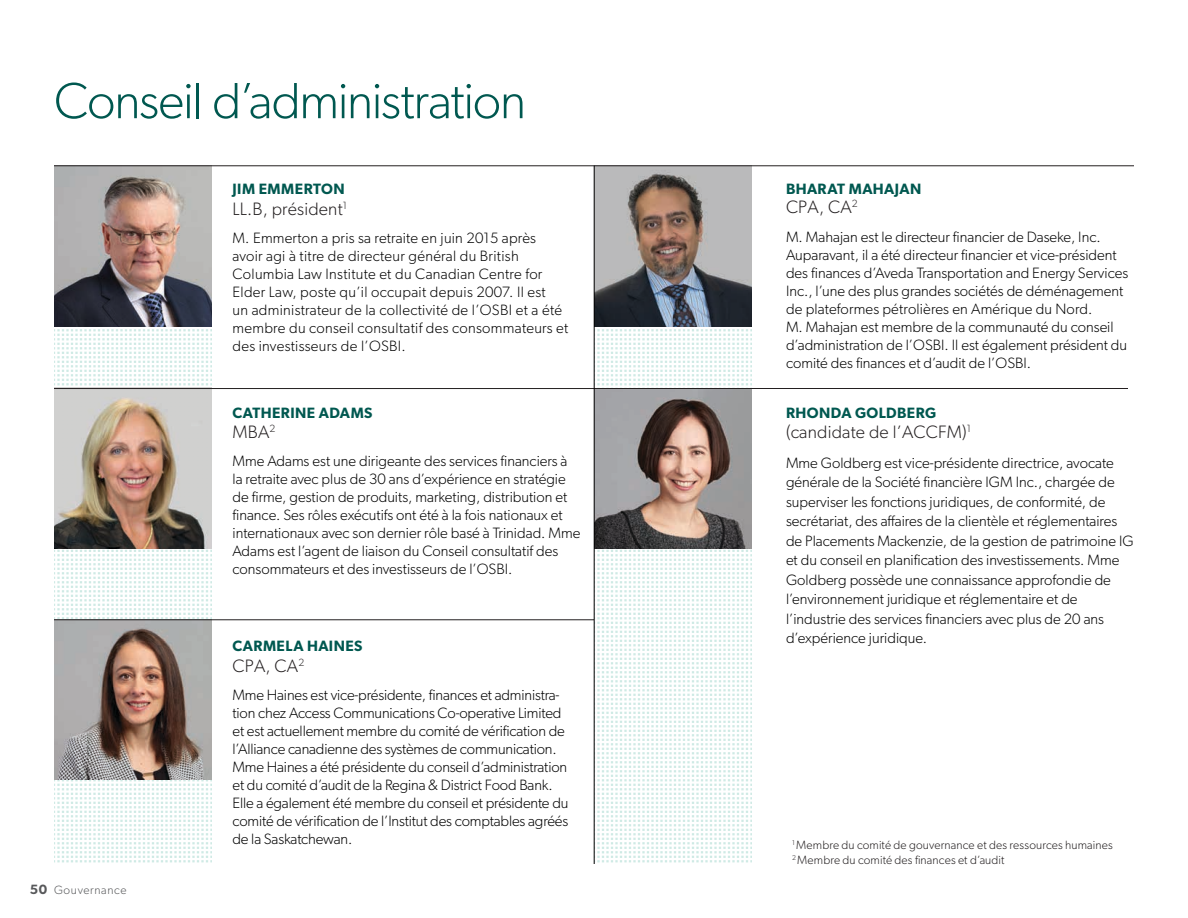
<style>
.page{position:relative;width:1188px;height:918px;background:#fff}
.page>*{position:absolute;margin:0;border:0;box-sizing:border-box;transform-origin:0 0}
.t1{font:300 51px "Gibson";letter-spacing:-.025em;color:#005850}
.t2{font:300 18px "Gibson";letter-spacing:.01em;color:#231f20}
.t3{font:300 15px/18px "Gibson";color:#000}
.t4{font:300 15px/18px "Gibson";letter-spacing:.02em;color:#000}
.t5{font:600 15px "Gibson";letter-spacing:.03em;color:#005850}
.t6{font:300 12px/15px "Gibson";letter-spacing:.01em;color:#231f20}
.t7{font:300 12px "Gibson";letter-spacing:.055em;color:#58595b}
.s1{font-weight:600;font-size:13.5px}
</style>
<div class="page">
<svg style="left:595px;top:326px;width:157px;height:537px"></svg>
<svg style="left:54px;top:326px;width:158px;height:537px"></svg>
<img style="left:54px;top:167px;width:158px;height:159px">
<img style="left:595px;top:167px;width:157px;height:159px">
<img style="left:54px;top:389px;width:158px;height:159px">
<img style="left:54px;top:621px;width:158px;height:159px">
<img style="left:595px;top:389px;width:157px;height:160px">
<hr style="left:594px;top:388px;width:534px;height:1px;background:#231f20">
<hr style="left:54px;top:166px;width:540px;height:1px;background:#231f20">
<hr style="left:594px;top:166px;width:540px;height:1px;background:#231f20">
<hr style="left:54px;top:620px;width:540px;height:1px;background:#231f20">
<hr style="left:54px;top:388px;width:540px;height:1px;background:#231f20">
<hr style="left:594px;top:166px;width:1px;height:698px;background:#000">
<h1 class="t1" style="left:54px;top:70px;width:474px">Conseil d’administration</h1>
<p class="t5" style="left:232px;top:180px;width:114px">JIM EMMERTON</p>
<p class="t2" style="left:232px;top:198px;width:116px">LL.B, président<sup>1</sup></p>
<p class="t4" style="left:232px;top:229px;width:337px">M. Emmerton a pris sa retraite en juin 2015 après avoir agi à titre de directeur général du British Columbia Law Institute et du Canadian Centre for Elder Law, poste qu’il occupait depuis 2007. Il est<br>un administrateur de la collectivité de l’OSBI et a été membre du conseil consultatif des consommateurs et des investisseurs de l’OSBI.</p>
<p class="t5" style="left:232px;top:404px;width:142px">CATHERINE ADAMS</p>
<p class="t2" style="left:232px;top:421px;width:44px">MBA<sup>2</sup></p>
<p class="t3" style="left:232px;top:452px;width:349px">Mme Adams est une dirigeante des services financiers à la retraite avec plus de 30 ans d’expérience en stratégie de firme, gestion de produits, marketing, distribution et finance. Ses rôles exécutifs ont été à la fois nationaux et internationaux avec son dernier rôle basé à Trinidad. Mme Adams est l’agent de liaison du Conseil consultatif des consommateurs et des investisseurs de l’OSBI.</p>
<p class="t7" style="left:30px;top:882px;width:98px"><span class="s1">50</span> Gouvernance</p>
<p class="t5" style="left:232px;top:637px;width:131px">CARMELA HAINES</p>
<p class="t2" style="left:232px;top:655px;width:73px">CPA, CA<sup>2</sup></p>
<p class="t3" style="left:232px;top:686px;width:337px">Mme Haines est vice-présidente, finances et administra&shy;tion chez Access Communications Co-operative Limited et est actuellement membre du comité de vérification de l’Alliance canadienne des systèmes de communication.<br>Mme Haines a été présidente du conseil d’administration et du comité d’audit de la Regina &amp; District Food Bank.<br>Elle a également été membre du conseil et présidente du comité de vérification de l’Institut des comptables agréés de la Saskatchewan.</p>
<p class="t5" style="left:786px;top:180px;width:137px">BHARAT MAHAJAN</p>
<p class="t2" style="left:786px;top:196px;width:73px">CPA, CA<sup>2</sup></p>
<p class="t3" style="left:786px;top:228px;width:344px">M. Mahajan est le directeur financier de Daseke, Inc.<br>Auparavant, il a été directeur financier et vice-président des finances d’Aveda Transportation and Energy Services Inc., l’une des plus grandes sociétés de déménagement de plateformes pétrolières en Amérique du Nord.<br>M. Mahajan est membre de la communauté du conseil d’administration de l’OSBI. Il est également président du comité des finances et d’audit de l’OSBI.</p>
<p class="t5" style="left:786px;top:404px;width:152px">RHONDA GOLDBERG</p>
<p class="t2" style="left:786px;top:421px;width:187px">(candidate de l’ACCFM)<sup>1</sup></p>
<p class="t3" style="left:786px;top:453px;width:349px;line-height:19.5px">Mme Goldberg est vice-présidente directrice, avocate générale de la Société financière IGM Inc., chargée de superviser les fonctions juridiques, de conformité, de secrétariat, des affaires de la clientèle et réglementaires de Placements Mackenzie, de la gestion de patrimoine IG et du conseil en planification des investissements. Mme Goldberg possède une connaissance approfondie de l’environnement juridique et réglementaire et de l’industrie des services financiers avec plus de 20 ans d’expérience juridique.</p>
<p class="t6" style="left:792px;top:837px;width:322px"><sup>1</sup> Membre du comité de gouvernance et des ressources humaines<br><sup>2</sup> Membre du comité des finances et d’audit</p>
</div>
